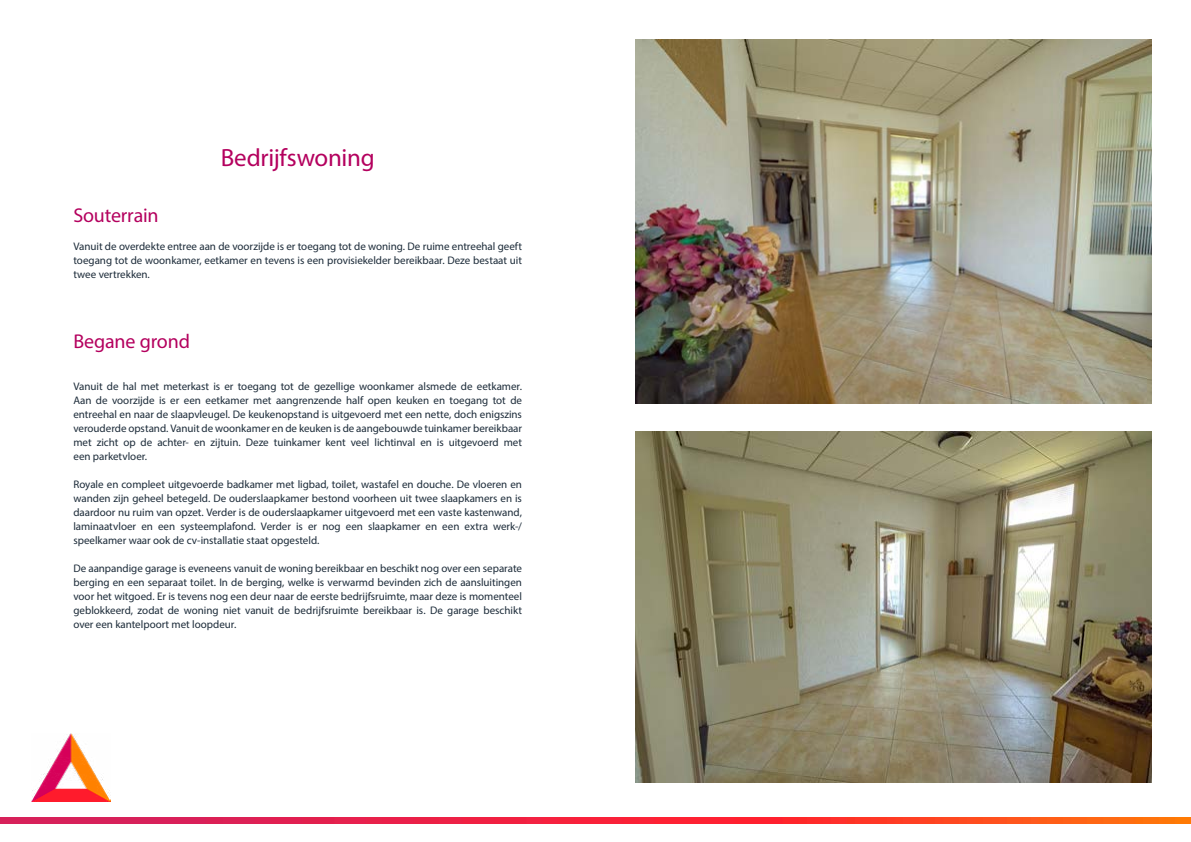
<style>
.page{position:relative;width:1191px;height:842px;background:#fff}
.page>*{position:absolute;margin:0;border:0;box-sizing:border-box;transform-origin:0 0}
.t1{font:25px "Myriad Pro";letter-spacing:-.01em;color:#b4005e}
.t2{font:20px "Myriad Pro";letter-spacing:-.01em;color:#b4005e}
.t3{font:11px/14px "Myriad Pro";color:#1c2b39;text-align:justify}
</style>
<div class="page">
<img style="left:635px;top:40px;width:516px;height:364px">
<img style="left:635px;top:432px;width:516px;height:350px">
<img style="left:0;top:817px;width:1191px;height:7px">
<img style="left:31px;top:734px;width:79px;height:68px">
<h1 class="t1" style="left:221px;top:142px;width:155px">Bedrijfswoning</h1>
<h2 class="t2" style="left:73px;top:203px;width:87px">Souterrain</h2>
<p class="t3" style="left:73px;top:239px;width:450px">Vanuit de overdekte entree aan de voorzijde is er toegang tot de woning. De ruime entreehal geeft toegang tot de woonkamer, eetkamer en tevens is een provisiekelder bereikbaar. Deze bestaat uit twee vertrekken.</p>
<h2 class="t2" style="left:73px;top:329px;width:118px">Begane grond</h2>
<p class="t3" style="left:73px;top:379px;width:450px">Vanuit de hal met meterkast is er toegang tot de gezellige woonkamer alsmede de eetkamer.<br>Aan de voorzijde is er een eetkamer met aangrenzende half open keuken en toegang tot de entreehal en naar de slaapvleugel. De keukenopstand is uitgevoerd met een nette, doch enigszins verouderde opstand. Vanuit de woonkamer en de keuken is de aangebouwde tuinkamer bereikbaar met zicht op de achter- en zijtuin. Deze tuinkamer kent veel lichtinval en is uitgevoerd met een parketvloer.</p>
<p class="t3" style="left:73px;top:477px;width:450px">Royale en compleet uitgevoerde badkamer met ligbad, toilet, wastafel en douche. De vloeren en wanden zijn geheel betegeld. De ouderslaapkamer bestond voorheen uit twee slaapkamers en is daardoor nu ruim van opzet. Verder is de ouderslaapkamer uitgevoerd met een vaste kastenwand, laminaatvloer en een systeemplafond. Verder is er nog een slaapkamer en een extra werk-/ speelkamer waar ook de cv-installatie staat opgesteld.</p>
<p class="t3" style="left:73px;top:561px;width:450px">De aanpandige garage is eveneens vanuit de woning bereikbaar en beschikt nog over een separate berging en een separaat toilet. In de berging, welke is verwarmd bevinden zich de aansluitingen voor het witgoed. Er is tevens nog een deur naar de eerste bedrijfsruimte, maar deze is momenteel geblokkeerd, zodat de woning niet vanuit de bedrijfsruimte bereikbaar is. De garage beschikt over een kantelpoort met loopdeur.</p>
</div>
